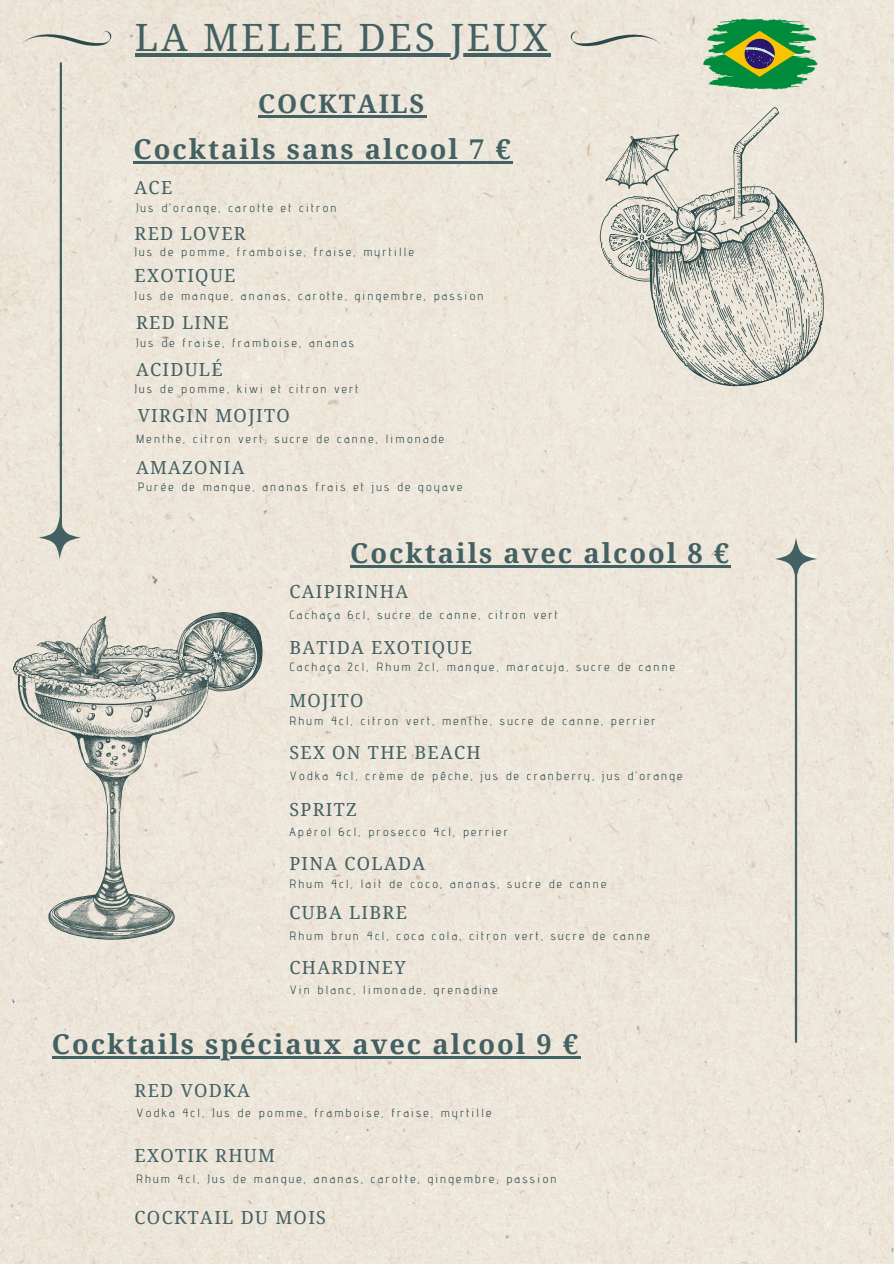
<style>
.page{position:relative;width:894px;height:1264px;background:#fff}
.page>*{position:absolute;margin:0;border:0;box-sizing:border-box;transform-origin:0 0}
.t1{font:37.65px "Noto Serif";letter-spacing:.075em;color:#436062}
.t2{font:700 27.3px "Noto Serif";letter-spacing:.075em;color:#436062}
.t3{font:700 25.65px "Noto Serif";letter-spacing:.075em;color:#436062}
.t4{font:18px "Noto Serif";letter-spacing:.075em;color:#436062}
.t5{font:12px "Advent Pro";letter-spacing:.19em;color:#2b4749}
</style>
<div class="page">
<div style="left:0;top:0;width:893px;height:1263px;background:#ede6da"></div>
<hr style="left:794px;top:559px;width:2px;height:483px;background:#436062">
<svg style="left:13px;top:612px;width:249px;height:327px;background:#d1cfc5"></svg>
<svg style="left:774px;top:537px;width:43px;height:43px"></svg>
<svg style="left:38px;top:516px;width:43px;height:43px"></svg>
<svg style="left:570px;top:31px;width:90px;height:16px"></svg>
<svg style="left:21px;top:31px;width:91px;height:15px"></svg>
<svg style="left:570px;top:89px;width:288px;height:329px;background:#dbd8cd"></svg>
<hr style="left:258px;top:116px;width:168px;height:2px;background:#436062">
<hr style="left:133px;top:161px;width:379px;height:2px;background:#436062">
<hr style="left:135px;top:53px;width:415px;height:4px;background:#436062">
<hr style="left:350px;top:565px;width:381px;height:2px;background:#436062">
<hr style="left:52px;top:1056px;width:528px;height:2px;background:#436062">
<hr style="left:60px;top:62px;width:2px;height:484px;background:#436062">
<svg style="left:702px;top:19px;width:115px;height:70px;background:#5ca061"></svg>
<p class="t1" style="left:135px;top:11px;width:414px">LA MELEE DES JEUX</p>
<h1 class="t3" style="left:258px;top:86px;width:168px">COCKTAILS</h1>
<p class="t2" style="left:133px;top:130px;width:378px">Cocktails sans alcool 7 €</p>
<p class="t4" style="left:135px;top:174px;width:39px">ACE</p>
<p class="t5" style="left:136px;top:200px;width:202px">Jus d’orange, carotte et citron</p>
<h3 class="t4" style="left:135px;top:220px;width:113px">RED LOVER</h3>
<p class="t4" style="left:135px;top:263px;width:102px">EXOTIQUE</p>
<p class="t5" style="left:135px;top:245px;width:281px">Jus de pomme, framboise, fraise, myrtille</p>
<p class="t5" style="left:135px;top:288px;width:350px">Jus de mangue, ananas, carotte, gingembre, passion</p>
<p class="t5" style="left:136px;top:335px;width:219px">Jus de fraise, framboise, ananas</p>
<p class="t5" style="left:135px;top:381px;width:225px">Jus de pomme, kiwi et citron vert</p>
<p class="t5" style="left:136px;top:431px;width:309px">Menthe, citron vert, sucre de canne, limonade</p>
<p class="t4" style="left:136px;top:310px;width:94px">RED LINE</p>
<h2 class="t4" style="left:136px;top:356px;width:88px">ACIDULÉ</h2>
<p class="t4" style="left:138px;top:403px;width:153px">VIRGIN MOJITO</p>
<p class="t4" style="left:136px;top:454px;width:110px">AMAZONIA</p>
<p class="t5" style="left:138px;top:480px;width:326px">Purée de mangue, ananas frais et jus de goyave</p>
<p class="t2" style="left:350px;top:534px;width:380px">Cocktails avec alcool 8 €</p>
<p class="t4" style="left:289px;top:578px;width:120px">CAIPIRINHA</p>
<p class="t5" style="left:289px;top:607px;width:270px">Cachaça 6cl, sucre de canne, citron vert</p>
<p class="t4" style="left:289px;top:634px;width:184px">BATIDA EXOTIQUE</p>
<p class="t5" style="left:289px;top:659px;width:387px">Cachaça 2cl, Rhum 2cl, mangue, maracuja, sucre de canne</p>
<p class="t4" style="left:289px;top:687px;width:76px">MOJITO</p>
<p class="t5" style="left:289px;top:713px;width:367px">Rhum 4cl, citron vert, menthe, sucre de canne, perrier</p>
<p class="t4" style="left:289px;top:739px;width:193px">SEX ON THE BEACH</p>
<p class="t5" style="left:289px;top:768px;width:394px">Vodka 4cl, crème de pêche, jus de cranberry, jus d’orange</p>
<p class="t4" style="left:289px;top:796px;width:69px">SPRITZ</p>
<p class="t5" style="left:289px;top:824px;width:220px">Apérol 6cl, prosecco 4cl, perrier</p>
<p class="t4" style="left:289px;top:851px;width:137px">PINA COLADA</p>
<h3 class="t5" style="left:289px;top:876px;width:318px">Rhum 4cl, lait de coco, ananas, sucre de canne</h3>
<p class="t4" style="left:289px;top:900px;width:119px">CUBA LIBRE</p>
<p class="t5" style="left:289px;top:928px;width:362px">Rhum brun 4cl, coca cola, citron vert, sucre de canne</p>
<p class="t4" style="left:289px;top:955px;width:118px">CHARDINEY</p>
<p class="t5" style="left:289px;top:982px;width:210px">Vin blanc, limonade, grenadine</p>
<p class="t2" style="left:52px;top:1025px;width:527px">Cocktails spéciaux avec alcool 9 €</p>
<p class="t4" style="left:135px;top:1077px;width:117px">RED VODKA</p>
<p class="t5" style="left:136px;top:1105px;width:357px">Vodka 4cl, Jus de pomme, framboise, fraise, myrtille</p>
<p class="t4" style="left:135px;top:1142px;width:142px">EXOTIK RHUM</p>
<p class="t5" style="left:136px;top:1171px;width:422px">Rhum 4cl, Jus de mangue, ananas, carotte, gingembre, passion</p>
<p class="t4" style="left:135px;top:1204px;width:193px">COCKTAIL DU MOIS</p>
</div>
